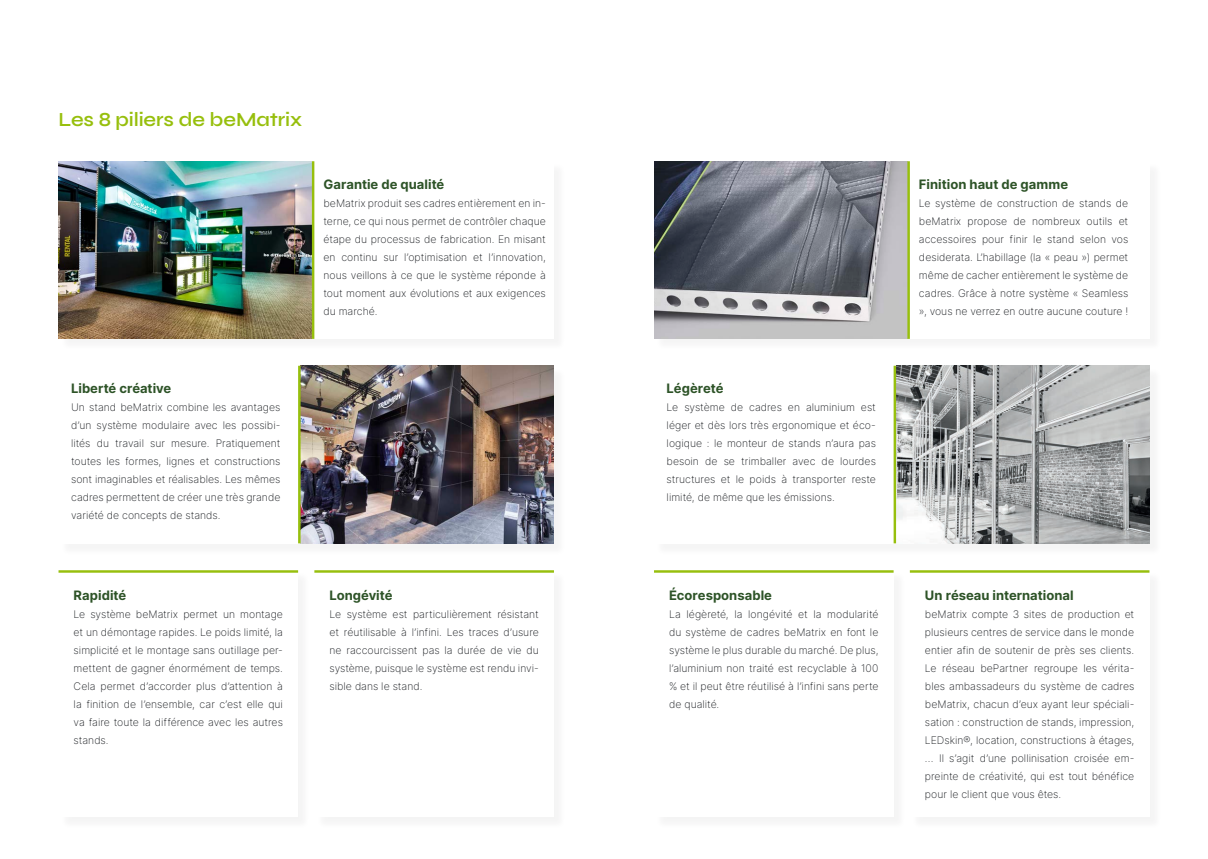
<style>
.page{position:relative;width:1208px;height:859px;background:#fff}
.page>*{position:absolute;margin:0;border:0;box-sizing:border-box;transform-origin:0 0}
.Sub_Title_Green__BEM{font:600 20px "Syne";letter-spacing:-.01em;color:#97bf0d}
.Small_Sub_Title{font:700 13px "Inter";color:#2d5327}
.t1{font:200 10.5px/18px "Inter";color:#111418;text-align:justify}
</style>
<div class="page">
<div style="left:60px;top:163px;width:506px;height:188px;background:#f8f7f8"></div>
<div style="left:59px;top:161px;width:495px;height:178px;background:#fff"></div>
<img style="left:59px;top:161px;width:253px;height:178px">
<hr style="left:312px;top:161px;width:2px;height:178px;background:#97bf0d">
<div style="left:60px;top:367px;width:506px;height:189px;background:#f7f7f7"></div>
<div style="left:59px;top:366px;width:495px;height:177px;background:#fff"></div>
<img style="left:300px;top:366px;width:254px;height:177px">
<hr style="left:298px;top:366px;width:2px;height:177px;background:#97bf0d">
<div style="left:655px;top:163px;width:506px;height:188px;background:#f8f7f8"></div>
<div style="left:654px;top:161px;width:495px;height:178px;background:#fff"></div>
<img style="left:654px;top:161px;width:253px;height:178px">
<hr style="left:907px;top:161px;width:3px;height:178px;background:#97bf0d">
<div style="left:655px;top:367px;width:507px;height:189px;background:#231f20;opacity:.05"></div>
<div style="left:654px;top:366px;width:495px;height:177px;background:#fff"></div>
<img style="left:896px;top:366px;width:253px;height:177px">
<hr style="left:893px;top:366px;width:3px;height:177px;background:#97bf0d">
<div style="left:60px;top:572px;width:250px;height:257px;background:#f8f7f8"></div>
<div style="left:59px;top:570px;width:239px;height:247px;background:#fff"></div>
<hr style="left:59px;top:570px;width:239px;height:3px;background:#97bf0d">
<div style="left:316px;top:572px;width:250px;height:257px;background:#f8f7f8"></div>
<div style="left:314px;top:570px;width:240px;height:247px;background:#fff"></div>
<hr style="left:314px;top:570px;width:240px;height:3px;background:#97bf0d">
<div style="left:655px;top:572px;width:251px;height:257px;background:#f8f7f8"></div>
<div style="left:654px;top:570px;width:239px;height:247px;background:#fff"></div>
<hr style="left:654px;top:570px;width:239px;height:3px;background:#97bf0d">
<div style="left:911px;top:572px;width:250px;height:257px;background:#f8f7f8"></div>
<div style="left:910px;top:570px;width:239px;height:247px;background:#fff"></div>
<hr style="left:910px;top:570px;width:239px;height:3px;background:#97bf0d">
<p class="Sub_Title_Green__BEM" style="left:59px;top:106px;width:245px">Les 8 piliers de beMatrix</p>
<p class="Small_Sub_Title" style="left:323px;top:175px;width:122px">Garantie de qualité</p>
<p class="t1" style="left:323px;top:194px;width:224px">beMatrix produit ses cadres entièrement en in&shy;terne, ce qui nous permet de contrôler chaque étape du processus de fabrication. En misant en continu sur l’optimisation et l’innovation, nous veillons à ce que le système réponde à tout moment aux évolutions et aux exigences du marché.</p>
<p class="Small_Sub_Title" style="left:71px;top:379px;width:102px">Liberté créative</p>
<p class="t1" style="left:71px;top:398px;width:211px">Un stand beMatrix combine les avantages d’un système modulaire avec les possibi&shy;lités du travail sur mesure. Pratiquement toutes les formes, lignes et constructions sont imaginables et réalisables. Les mêmes cadres permettent de créer une très grande variété de concepts de stands.</p>
<p class="Small_Sub_Title" style="left:74px;top:585px;width:54px">Rapidité</p>
<p class="t1" style="left:74px;top:604px;width:211px">Le système beMatrix permet un montage et un démontage rapides. Le poids limité, la simplicité et le montage sans outillage per&shy;mettent de gagner énormément de temps.<br>Cela permet d’accorder plus d’attention à la finition de l’ensemble, car c’est elle qui va faire toute la différence avec les autres stands.</p>
<p class="Small_Sub_Title" style="left:329px;top:585px;width:64px">Longévité</p>
<p class="t1" style="left:329px;top:604px;width:211px">Le système est particulièrement résistant et réutilisable à l’infini. Les traces d’usure ne raccourcissent pas la durée de vie du système, puisque le système est rendu invi&shy;sible dans le stand.</p>
<p class="Small_Sub_Title" style="left:666px;top:379px;width:58px">Légèreté</p>
<p class="t1" style="left:666px;top:398px;width:211px">Le système de cadres en aluminium est léger et dès lors très ergonomique et éco&shy;logique : le monteur de stands n’aura pas besoin de se trimballer avec de lourdes structures et le poids à transporter reste limité, de même que les émissions.</p>
<p class="Small_Sub_Title" style="left:669px;top:585px;width:104px">Écoresponsable</p>
<p class="t1" style="left:669px;top:604px;width:211px">La légèreté, la longévité et la modularité du système de cadres beMatrix en font le système le plus durable du marché. De plus, l’aluminium non traité est recyclable à 100 % et il peut être réutilisé à l’infini sans perte de qualité.</p>
<p class="Small_Sub_Title" style="left:919px;top:175px;width:151px">Finition haut de gamme</p>
<p class="t1" style="left:919px;top:194px;width:211px">Le système de construction de stands de beMatrix propose de nombreux outils et accessoires pour finir le stand selon vos desiderata. L’habillage (la « peau ») permet même de cacher entièrement le système de cadres. Grâce à notre système « Seamless », vous ne verrez en outre aucune couture !</p>
<p class="Small_Sub_Title" style="left:925px;top:585px;width:150px">Un réseau international</p>
<p class="t1" style="left:925px;top:604px;width:211px">beMatrix compte 3 sites de production et plusieurs centres de service dans le monde entier afin de soutenir de près ses clients.<br>Le réseau bePartner regroupe les vérita&shy;bles ambassadeurs du système de cadres beMatrix, chacun d’eux ayant leur spéciali&shy;sation : construction de stands, impression, LEDskin®, location, constructions à étages, … Il s’agit d’une pollinisation croisée em&shy;preinte de créativité, qui est tout bénéfice pour le client que vous êtes.</p>
</div>
